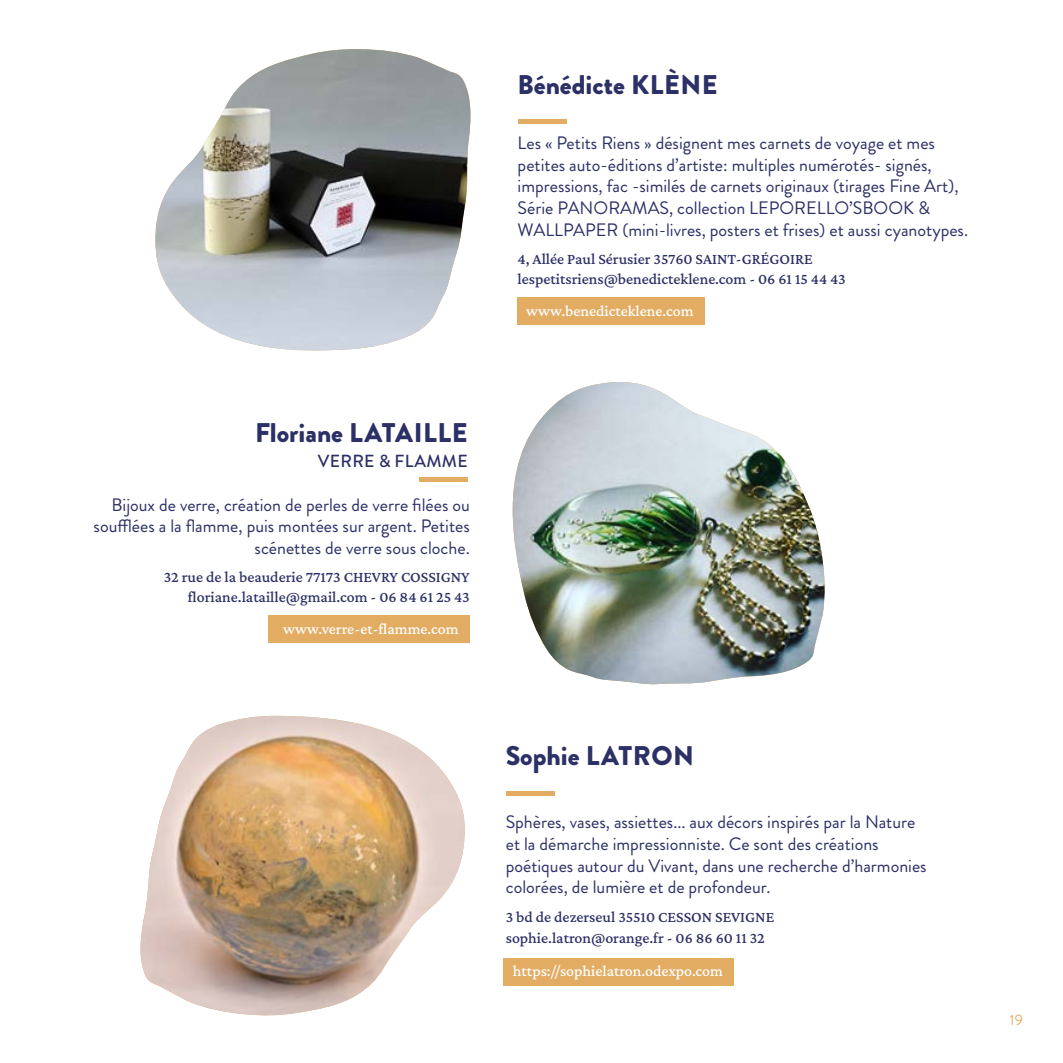
<style>
.page{position:relative;width:1063px;height:1063px;background:#fff}
.page>*{position:absolute;margin:0;border:0;box-sizing:border-box;transform-origin:0 0}
.t1{font:900 27px "Brandon Grotesque";color:#2b3066}
.t2{font:18px/21.5px "Brandon Grotesque";color:#2b3066}
.t3{font:500 17.5px "Brandon Grotesque";letter-spacing:.02em;color:#2b3066}
.t4{font:500 15.75px/20.2px "Crimson Pro";color:#2b3066}
.t5{font:500 15.75px "Crimson Pro";color:#fff}
.t6{font:15px "Brandon Grotesque";color:#e2ac63}
</style>
<div class="page">
<img style="left:155px;top:49px;width:316px;height:301px">
<img style="left:513px;top:382px;width:312px;height:303px">
<img style="left:140px;top:716px;width:325px;height:300px">
<div style="left:504px;top:958px;width:230px;height:27px;background:#e2ac63"></div>
<hr style="left:506px;top:791px;width:49px;height:4px;background:#e2ac63">
<div style="left:518px;top:297px;width:187px;height:28px;background:#e2ac63"></div>
<hr style="left:518px;top:120px;width:49px;height:4px;background:#e2ac63">
<div style="left:268px;top:616px;width:202px;height:27px;background:#e2ac63"></div>
<hr style="left:419px;top:478px;width:49px;height:4px;background:#e2ac63">
<p class="t1" style="left:255px;top:414px;width:214px">Floriane LATAILLE</p>
<p class="t3" style="left:318px;top:449px;width:152px">VERRE &amp; FLAMME</p>
<p class="t2" style="left:94px;top:494px;width:378px;text-align:right">Bijoux de verre, création de perles de verre filées ou soufflées a la flamme, puis montées sur argent. Petites scénettes de verre sous cloche.</p>
<p class="t4" style="left:164px;top:566px;width:308px">32 rue de la beauderie 77173 CHEVRY COSSIGNY</p>
<p class="t4" style="left:188px;top:587px;width:283px">floriane.lataille@gmail.com - 06 84 61 25 43</p>
<p class="t5" style="left:283px;top:619px;width:177px">www.verre-et-flamme.com</p>
<p class="t1" style="left:518px;top:65px;width:202px">Bénédicte KLÈNE</p>
<p class="t2" style="left:518px;top:133px;width:452px">Les « Petits Riens » désignent mes carnets de voyage et mes petites auto-éditions d’artiste: multiples numérotés- signés, impressions, fac -similés de carnets originaux (tirages Fine Art), Série PANORAMAS, collection LEPORELLO’SBOOK &amp; WALLPAPER (mini-livres, posters et frises) et aussi cyanotypes.</p>
<p class="t4" style="left:518px;top:248px;width:297px">4, Allée Paul Sérusier 35760 SAINT-GRÉGOIRE</p>
<p class="t4" style="left:518px;top:268px;width:330px">lespetitsriens@benedicteklene.com - 06 61 15 44 43</p>
<p class="t5" style="left:526px;top:300px;width:169px">www.benedicteklene.com</p>
<p class="t1" style="left:506px;top:736px;width:190px">Sophie LATRON</p>
<p class="t2" style="left:506px;top:812px;width:422px">Sphères, vases, assiettes... aux décors inspirés par la Nature et la démarche impressionniste. Ce sont des créations poétiques autour du Vivant, dans une recherche d’harmonies colorées, de lumière et de profondeur.</p>
<p class="t4" style="left:506px;top:907px;width:270px">3 bd de dezerseul 35510 CESSON SEVIGNE sophie.latron@orange.fr - 06 86 60 11 32</p>
<p class="t5" style="left:513px;top:961px;width:212px">https://sophielatron.odexpo.com</p>
<p class="t6" style="left:1010px;top:1009px;width:15px">19</p>
</div>
